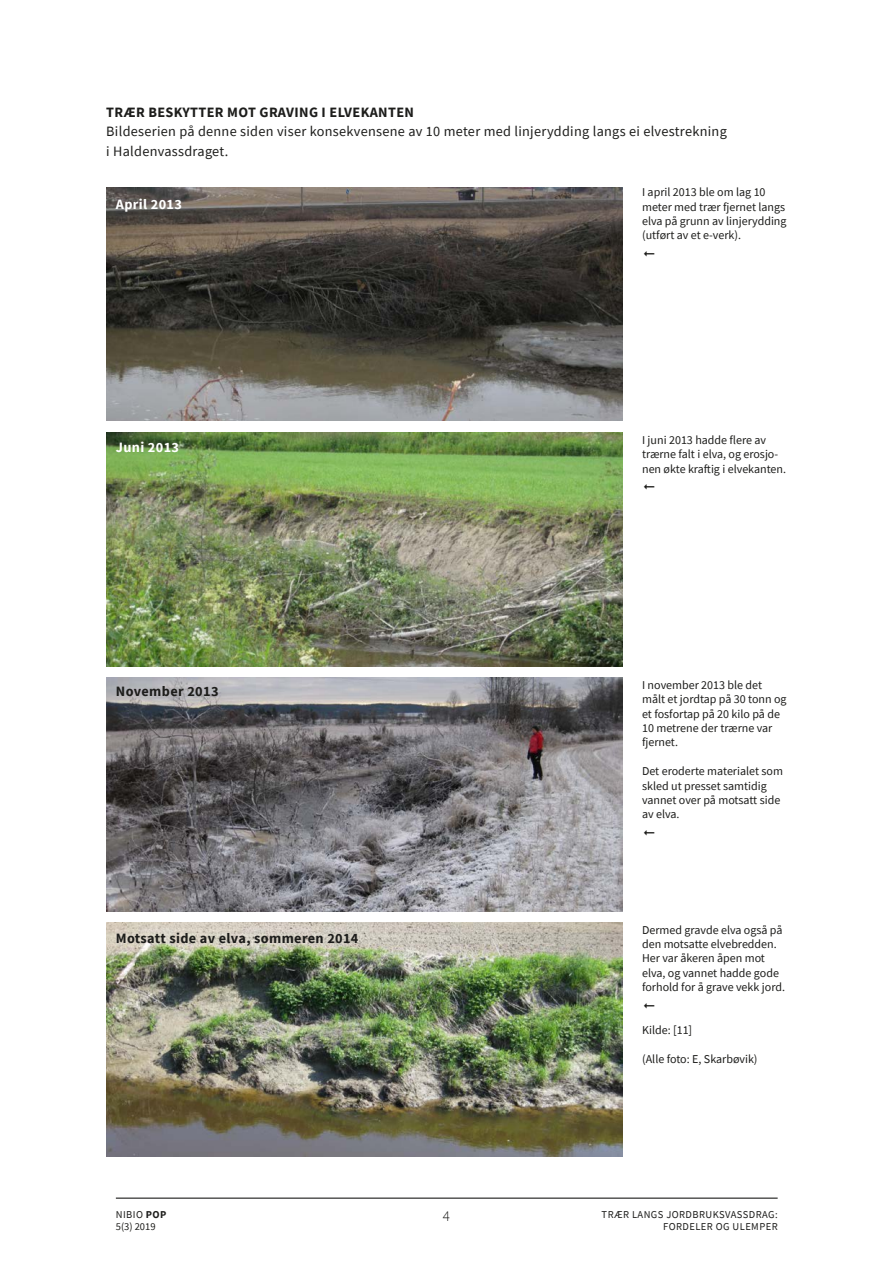
<style>
.page{position:relative;width:893px;height:1263px;background:#fff}
.page>*{position:absolute;margin:0;border:0;box-sizing:border-box;transform-origin:0 0}
.t1{font:300 15px "Source Sans Pro";color:#1d1d1b}
.t2{font:14.25px/19.5px "Source Sans Pro";letter-spacing:.02em;color:#1d1d1b}
.t3{font:700 14.25px "Source Sans Pro";letter-spacing:.025em;color:#1d1d1b}
.t4{font:700 14.25px "Source Sans Pro";letter-spacing:.025em;color:#fff}
.t5{font:12px/14.4px "Source Sans Pro";color:#1d1d1b}
.t6{font:10.5px/12px "Source Sans Pro";letter-spacing:.04em;color:#1d1d1b;text-align:right}
.s1{font-weight:700}
</style>
<div class="page">
<hr style="left:116px;top:1197px;width:662px;height:2px;background:#1d1d1b">
<img style="left:106px;top:187px;width:517px;height:234px">
<img style="left:106px;top:433px;width:517px;height:233px">
<img style="left:106px;top:677px;width:517px;height:234px">
<img style="left:106px;top:923px;width:517px;height:234px">
<p class="t3" style="left:106px;top:103px;width:309px">TRÆR BESKYTTER MOT GRAVING I ELVEKANTEN</p>
<p class="t2" style="left:106px;top:122px;width:622px">Bildeserien på denne siden viser konsekvensene av 10 meter med linjerydding langs ei elvestrekning i Haldenvassdraget.</p>
<p class="t5" style="left:642px;top:185px;width:146px">I april 2013 ble om lag 10 meter med trær fjernet langs elva på grunn av linjerydding (utført av et e-verk).</p>
<p class="t4" style="left:116px;top:195px;width:68px">April 2013</p>
<p class="t4" style="left:116px;top:438px;width:65px">Juni 2013</p>
<p class="t3" style="left:116px;top:681px;width:104px">November 2013</p>
<p class="t3" style="left:116px;top:928px;width:244px">Motsatt side av elva, sommeren 2014</p>
<p class="t5" style="left:642px;top:433px;width:145px">I juni 2013 hadde flere av trærne falt i elva, og erosjo&shy;nen økte kraftig i elvekanten.</p>
<p class="t5" style="left:642px;top:677px;width:146px">I november 2013 ble det målt et jordtap på 30 tonn og et fosfortap på 20 kilo på de<br>10 metrene der trærne var fjernet.</p>
<p class="t5" style="left:642px;top:764px;width:142px">Det eroderte materialet som skled ut presset samtidig vannet over på motsatt side av elva.</p>
<p class="t5" style="left:642px;top:922px;width:144px">Dermed gravde elva også på den motsatte elvebredden.<br>Her var åkeren åpen mot elva, og vannet hadde gode forhold for å grave vekk jord.</p>
<p class="t5" style="left:642px;top:1023px;width:52px">Kilde: [11]</p>
<p class="t5" style="left:642px;top:1052px;width:117px">(Alle foto: E, Skarbøvik)</p>
<p class="t6" style="left:116px;top:1208px;width:52px">NIBIO <span class="s1">POP</span></p>
<p class="t1" style="left:443px;top:1207px;width:9px">4</p>
<p class="t6" style="left:116px;top:1220px;width:41px">5(3) 2019</p>
<p class="t6" style="left:602px;top:1208px;width:177px">TRÆR LANGS JORDBRUKSVASSDRAG:<br>FORDELER OG ULEMPER</p>
</div>
